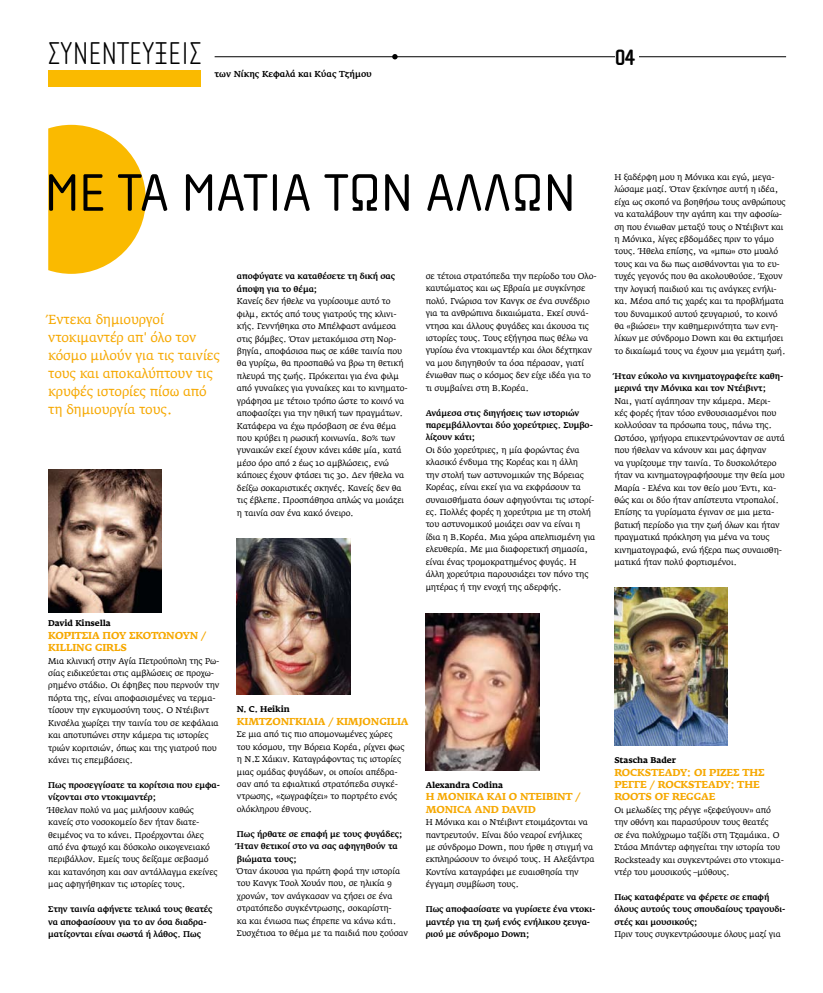
<style>
.page{position:relative;width:823px;height:993px;background:#fff}
.page>*{position:absolute;margin:0;border:0;box-sizing:border-box;transform-origin:0 0}
.t1{font:54px "Cholla Wide OS Gr";color:#000}
.t2{font:100 32.5px "Cholla Sans Gr";color:#000}
.t3{font:700 22.9px "Cholla Sans Gr";color:#000}
.t4{font:13px/18px "Fedra Serif AGR";letter-spacing:-.01em;color:#f6a800}
.t5{font:700 10px/12.4px "Fedra Serif AGR";letter-spacing:-.01em;color:#f6a800}
.t6{font:500 8.6px "Fedra Serif AGR";color:#000}
.t7{font:8.3px/12.4px "Fedra Serif AGR";letter-spacing:-.01em;color:#000}
.t8{font:500 8.3px/12.4px "Fedra Serif AGR";letter-spacing:-.01em;color:#000}
.t9{font:700 8.3px "Fedra Serif AGR";letter-spacing:-.01em;color:#000}
</style>
<div class="page">
<svg style="left:48px;top:125px;width:98px;height:149px"></svg>
<img style="left:425px;top:613px;width:114px;height:156px">
<img style="left:237px;top:538px;width:113px;height:156px">
<img style="left:48px;top:469px;width:114px;height:143px">
<img style="left:614px;top:587px;width:113px;height:158px">
<div style="left:48px;top:70px;width:152px;height:16px;background:#faba00"></div>
<hr style="left:214px;top:57px;width:571px;height:1px;background:#000">
<svg style="left:392px;top:54px;width:5px;height:5px"></svg>
<div style="left:614px;top:48px;width:24px;height:19px;background:#fff"></div>
<h2 class="t2" style="left:48px;top:35px;width:155px">ΣΥΝΕΝΤΕΥΞΕΙΣ</h2>
<h3 class="t3" style="left:614px;top:45px;width:22px">04</h3>
<p class="t6" style="left:214px;top:69px;width:159px">των Νίκης Κεφαλά και Κύας Τζήμου</p>
<h1 class="t1" style="left:45px;top:163px;width:532px">ΜΕ ΤΑ ΜΑΤΙΑ ΤΩΝ ΑΛΛΩΝ</h1>
<h3 class="t4" style="left:48px;top:310px;width:173px">Έντεκα δημιουργοί ντοκιμαντέρ απ' όλο τον κόσμο μιλούν για τις ταινίες τους και αποκαλύπτουν τις κρυφές ιστορίες πίσω από τη δημιουργία τους.</h3>
<p class="t8" style="left:237px;top:270px;width:160px">αποφύγατε να καταθέσετε τη δική σας άποψη για το θέμα;</p>
<p class="t7" style="left:237px;top:295px;width:172px">Κανείς δεν ήθελε να γυρίσουμε αυτό το φιλμ, εκτός από τους γιατρούς της κλινι&shy;κής. Γεννήθηκα στο Μπέλφαστ ανάμεσα στις βόμβες. Όταν μετακόμισα στη Νορ&shy;βηγία, αποφάσισα πως σε κάθε ταινία που θα γυρίζω, θα προσπαθώ να βρω τη θετική πλευρά της ζωής. Πρόκειται για ένα φιλμ από γυναίκες για γυναίκες και το κινηματο&shy;γράφησα με τέτοιο τρόπο ώστε το κοινό να αποφασίζει για την ηθική των πραγμάτων.<br>Κατάφερα να έχω πρόσβαση σε ένα θέμα που κρύβει η ρωσική κοινωνία. 80% των γυναικών εκεί έχουν κάνει κάθε μία, κατά μέσο όρο από 2 έως 10 αμβλώσεις, ενώ κάποιες έχουν φτάσει τις 30. Δεν ήθελα να δείξω σοκαριστικές σκηνές. Κανείς δεν θα τις έβλεπε. Προσπάθησα απλώς να μοιάζει η ταινία σαν ένα κακό όνειρο.</p>
<p class="t9" style="left:48px;top:618px;width:64px">David Kinsella</p>
<p class="t5" style="left:48px;top:629px;width:160px">ΚΟΡΊΤΣΙΑ ΠΟΥ ΣΚΟΤΏΝΟΥΝ /<br>KILLING GIRLS</p>
<p class="t7" style="left:48px;top:654px;width:173px">Μια κλινική στην Αγία Πετρούπολη της Ρω&shy;σίας ειδικεύεται στις αμβλώσεις σε προχω&shy;ρημένο στάδιο. Οι έφηβες που περνούν την πόρτα της, είναι αποφασισμένες να τερμα&shy;τίσουν την εγκυμοσύνη τους. Ο Ντέιβιντ Κινσέλα χωρίζει την ταινία του σε κεφάλαια και αποτυπώνει στην κάμερα τις ιστορίες τριών κοριτσιών, όπως και της γιατρού που κάνει τις επεμβάσεις.</p>
<p class="t8" style="left:48px;top:778px;width:173px">Πως προσεγγίσατε τα κορίτσια που εμφα&shy;νίζονται στο ντοκιμαντέρ;</p>
<p class="t7" style="left:48px;top:803px;width:171px">Ήθελαν πολύ να μας μιλήσουν καθώς κανείς στο νοσοκομείο δεν ήταν διατε&shy;θειμένος να το κάνει. Προέρχονται όλες από ένα φτωχό και δύσκολο οικογενειακό περιβάλλον. Εμείς τους δείξαμε σεβασμό και κατανόηση και σαν αντάλλαγμα εκείνες μας αφηγήθηκαν τις ιστορίες τους.</p>
<p class="t8" style="left:48px;top:903px;width:166px">Στην ταινία αφήνετε τελικά τους θεατές να αποφασίσουν για το αν όσα διαδρα&shy;ματίζονται είναι σωστά ή λάθος. Πως</p>
<p class="t9" style="left:237px;top:704px;width:54px">N. C. Heikin</p>
<p class="t5" style="left:237px;top:715px;width:173px">ΚΙΜΤΖΟΝΓΚΙΛΙΑ / KIMJONGILIA</p>
<p class="t7" style="left:237px;top:728px;width:169px">Σε μια από τις πιο απομονωμένες χώρες του κόσμου, την Βόρεια Κορέα, ρίχνει φως η Ν.Σ Χάικιν. Καταγράφοντας τις ιστορίες μιας ομάδας φυγάδων, οι οποίοι απέδρα&shy;σαν από τα εφιαλτικά στρατόπεδα συγκέ&shy;ντρωσης, «ζωγραφίζει» το πορτρέτο ενός ολόκληρου έθνους.</p>
<p class="t8" style="left:237px;top:827px;width:167px">Πως ήρθατε σε επαφή με τους φυγάδες;<br>Ήταν θετικοί στο να σας αφηγηθούν τα βιώματα τους;</p>
<p class="t7" style="left:237px;top:864px;width:172px">Όταν άκουσα για πρώτη φορά την ιστορία του Κανγκ Τσολ Χουάν που, σε ηλικία 9 χρονών, τον ανάγκασαν να ζήσει σε ένα στρατόπεδο συγκέντρωσης, σοκαρίστη-<br>κα και ένιωσα πως έπρεπε να κάνω κάτι.<br>Συσχέτισα το θέμα με τα παιδιά που ζούσαν</p>
<p class="t7" style="left:425px;top:270px;width:172px">σε τέτοια στρατόπεδα την περίοδο του Ολο&shy;καυτώματος και ως Εβραία με συγκίνησε πολύ. Γνώρισα τον Κανγκ σε ένα συνέδριο για τα ανθρώπινα δικαιώματα. Εκεί συνά&shy;ντησα και άλλους φυγάδες και άκουσα τις ιστορίες τους. Τους εξήγησα πως θέλω να γυρίσω ένα ντοκιμαντέρ και όλοι δέχτηκαν να μου διηγηθούν τα όσα πέρασαν, γιατί ένιωθαν πως ο κόσμος δεν είχε ιδέα για το τι συμβαίνει στη Β.Κορέα.</p>
<p class="t8" style="left:425px;top:406px;width:168px">Ανάμεσα στις διηγήσεις των ιστοριών παρεμβάλλονται δύο χορεύτριες. Συμβο&shy;λίζουν κάτι;</p>
<p class="t7" style="left:425px;top:444px;width:171px">Οι δύο χορεύτριες, η μία φορώντας ένα κλασικό ένδυμα της Κορέας και η άλλη<br>την στολή των αστυνομικών της Βόρειας Κορέας, είναι εκεί για να εκφράσουν τα συναισθήματα όσων αφηγούνται τις ιστορί&shy;ες. Πολλές φορές η χορεύτρια με τη στολή του αστυνομικού μοιάζει σαν να είναι η ίδια η Β.Κορέα. Μια χώρα απελπισμένη για ελευθερία. Με μια διαφορετική σημασία, είναι ένας τρομοκρατημένος φυγάς. Η άλλη χορεύτρια παρουσιάζει τον πόνο της μητέρας ή την ενοχή της αδερφής.</p>
<p class="t9" style="left:425px;top:779px;width:79px">Alexandra Codina</p>
<p class="t5" style="left:425px;top:790px;width:156px">H ΜΟΝΙΚΑ ΚΑΙ Ο ΝΤΕΙΒΙΝΤ /<br>MONICA AND DAVID</p>
<p class="t7" style="left:425px;top:816px;width:170px">Η Μόνικα και ο Ντέιβιντ ετοιμάζονται να παντρευτούν. Είναι δύο νεαροί ενήλικες<br>με σύνδρομο Down, που ήρθε η στιγμή να εκπληρώσουν το όνειρό τους. Η Αλεξάντρα Κοντίνα καταγράφει με ευαισθησία την έγγαμη συμβίωση τους.</p>
<p class="t8" style="left:425px;top:903px;width:171px">Πως αποφασίσατε να γυρίσετε ένα ντοκι&shy;μαντέρ για τη ζωή ενός ενήλικου ζευγα&shy;ριού με σύνδρομο Down;</p>
<p class="t7" style="left:614px;top:171px;width:173px">Η ξαδέρφη μου η Μόνικα και εγώ, μεγα&shy;λώσαμε μαζί. Όταν ξεκίνησε αυτή η ιδέα, είχα ως σκοπό να βοηθήσω τους ανθρώπους να καταλάβουν την αγάπη και την αφοσίω&shy;ση που ένιωθαν μεταξύ τους ο Ντέιβιντ και η Μόνικα, λίγες εβδομάδες πριν το γάμο τους. Ήθελα επίσης, να «μπω» στο μυαλό τους και να δω πως αισθάνονται για το ευ&shy;τυχές γεγονός που θα ακολουθούσε. Έχουν την λογική παιδιού και τις ανάγκες ενήλι&shy;κα. Μέσα από τις χαρές και τα προβλήματα του δυναμικού αυτού ζευγαριού, το κοινό θα «βιώσει» την καθημερινότητα των ενη&shy;λίκων με σύνδρομο Down και θα εκτιμήσει το δικαίωμά τους να έχουν μια γεμάτη ζωή.</p>
<p class="t8" style="left:614px;top:370px;width:170px">Ήταν εύκολο να κινηματογραφείτε καθη&shy;μερινά την Μόνικα και τον Ντέιβιντ;</p>
<p class="t7" style="left:614px;top:395px;width:172px">Ναι, γιατί αγάπησαν την κάμερα. Μερι&shy;κές φορές ήταν τόσο ενθουσιασμένοι που κολλούσαν τα πρόσωπα τους, πάνω της.<br>Ωστόσο, γρήγορα επικεντρώνονταν σε αυτά που ήθελαν να κάνουν και μας άφηναν<br>να γυρίζουμε την ταινία. Το δυσκολότερο ήταν να κινηματογραφήσουμε την θεία μου Μαρία - Ελένα και τον θείο μου Έντι, κα&shy;θώς και οι δύο ήταν απίστευτα ντροπαλοί.<br>Επίσης τα γυρίσματα έγιναν σε μια μετα&shy;βατική περίοδο για την ζωή όλων και ήταν πραγματικά πρόκληση για μένα να τους κινηματογραφώ, ενώ ήξερα πως συναισθη&shy;ματικά ήταν πολύ φορτισμένοι.</p>
<p class="t9" style="left:614px;top:755px;width:63px">Stascha Bader</p>
<p class="t5" style="left:614px;top:765px;width:151px">ROCKSTEADY: ΟΙ ΡΙΖΕΣ ΤΗΣ<br>ΡΕΓΓΕ / ROCKSTEADY: THE<br>ROOTS OF REGGAE</p>
<p class="t7" style="left:614px;top:803px;width:171px">Οι μελωδίες της ρέγγε «ξεφεύγουν» από την οθόνη και παρασύρουν τους θεατές<br>σε ένα πολύχρωμο ταξίδι στη Τζαμάικα. Ο Στάσα Μπάντερ αφηγείται την ιστορία του Rocksteady και συγκεντρώνει στο ντοκιμα&shy;ντέρ του μουσικούς –μύθους.</p>
<p class="t8" style="left:614px;top:890px;width:172px">Πως καταφέρατε να φέρετε σε επαφή όλους αυτούς τους σπουδαίους τραγουδι&shy;στές και μουσικούς;</p>
<p class="t7" style="left:614px;top:928px;width:168px">Πριν τους συγκεντρώσουμε όλους μαζί για</p>
</div>
